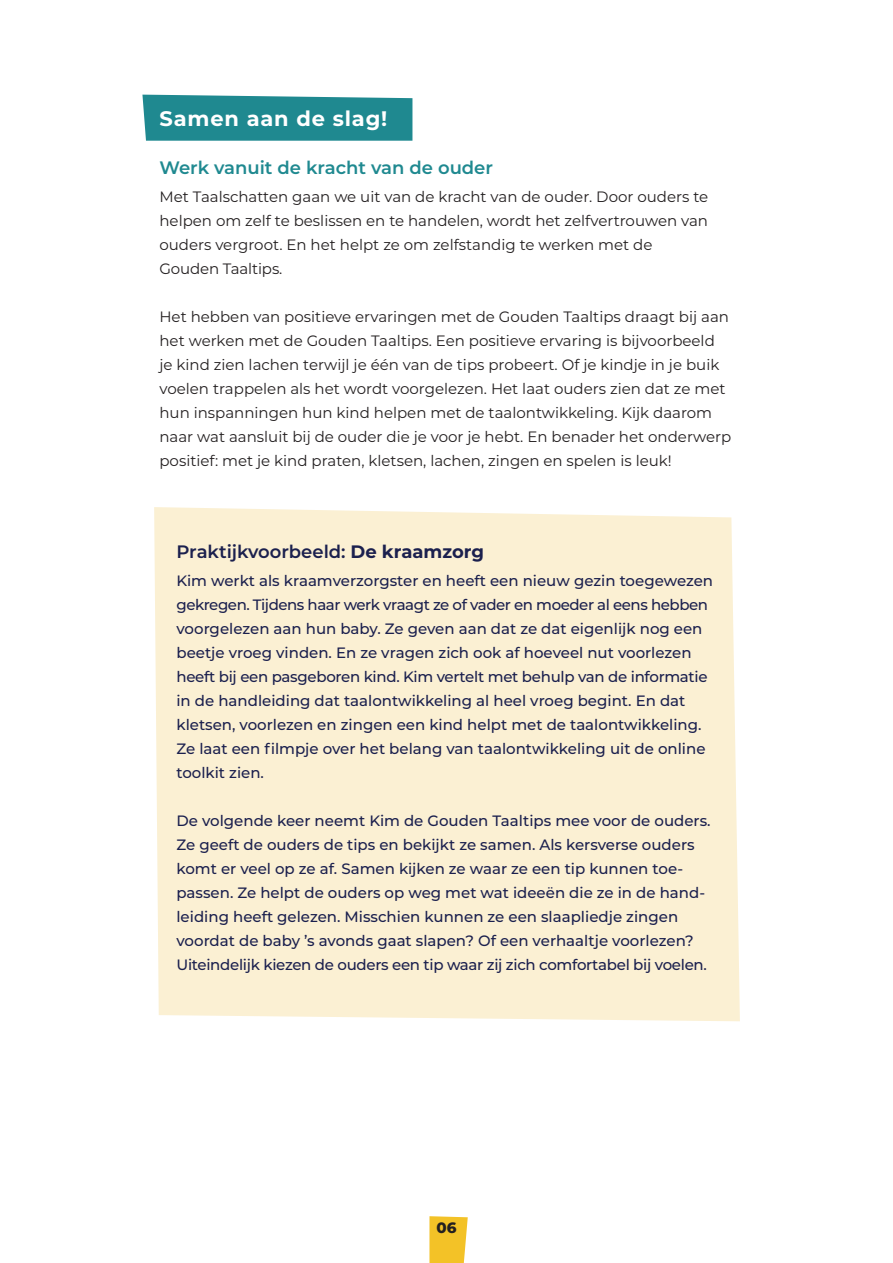
<style>
.page{position:relative;width:893px;height:1263px;background:#fff}
.page>*{position:absolute;margin:0;border:0;box-sizing:border-box;transform-origin:0 0}
.Kop{font:700 21px "Montserrat";letter-spacing:.04em;color:#fff}
.Tussenkop{font:600 18px "Montserrat";color:#1b204e}
.Tussenkop-2{font:600 18px "Montserrat";color:#1f8990}
.Kadertekst{font:500 15px/24px "Montserrat";color:#1b204e}
.Body{font:15px/24px "Montserrat";color:#231f20}
.t1{font:800 15px "Montserrat";color:#231f20}
.s1{font-weight:700}
</style>
<div class="page">
<div style="left:154px;top:507px;width:586px;height:514px;background:#fbf0d3"></div>
<svg style="left:142px;top:95px;width:270px;height:46px;background:#298e95"></svg>
<svg style="left:429px;top:1216px;width:39px;height:47px;background:#f3c738"></svg>
<p class="Kop" style="left:159px;top:103px;width:229px">Samen aan de slag!</p>
<p class="Tussenkop-2" style="left:159px;top:155px;width:335px">Werk vanuit de kracht van de ouder</p>
<p class="Body" style="left:159px;top:184px;width:550px">Met Taalschatten gaan we uit van de kracht van de ouder. Door ouders te helpen om zelf te beslissen en te handelen, wordt het zelfvertrouwen van ouders vergroot. En het helpt ze om zelfstandig te werken met de Gouden Taaltips.</p>
<p class="Body" style="left:159px;top:304px;width:573px">Het hebben van positieve ervaringen met de Gouden Taaltips draagt bij aan het werken met de Gouden Taaltips. Een positieve ervaring is bijvoorbeeld je kind zien lachen terwijl je één van de tips probeert. Of je kindje in je buik voelen trappelen als het wordt voorgelezen. Het laat ouders zien dat ze met hun inspanningen hun kind helpen met de taalontwikkeling. Kijk daarom naar wat aansluit bij de ouder die je voor je hebt. En benader het onderwerp positief: met je kind praten, kletsen, lachen, zingen en spelen is leuk!</p>
<p class="Tussenkop" style="left:176px;top:539px;width:309px">Praktijkvoorbeeld: <span class="s1">De kraamzorg</span></p>
<p class="Kadertekst" style="left:176px;top:568px;width:538px">Kim werkt als kraamverzorgster en heeft een nieuw gezin toegewezen gekregen. Tijdens haar werk vraagt ze of vader en moeder al eens hebben voorgelezen aan hun baby. Ze geven aan dat ze dat eigenlijk nog een beetje vroeg vinden. En ze vragen zich ook af hoeveel nut voorlezen heeft bij een pasgeboren kind. Kim vertelt met behulp van de informatie in de handleiding dat taalontwikkeling al heel vroeg begint. En dat kletsen, voorlezen en zingen een kind helpt met de taalontwikkeling.<br>Ze laat een filmpje over het belang van taalontwikkeling uit de online toolkit zien.</p>
<p class="Kadertekst" style="left:176px;top:808px;width:536px">De volgende keer neemt Kim de Gouden Taaltips mee voor de ouders.<br>Ze geeft de ouders de tips en bekijkt ze samen. Als kersverse ouders komt er veel op ze af. Samen kijken ze waar ze een tip kunnen toe&shy;passen. Ze helpt de ouders op weg met wat ideeën die ze in de hand&shy;leiding heeft gelezen. Misschien kunnen ze een slaapliedje zingen voordat de baby ’s avonds gaat slapen? Of een verhaaltje voorlezen?<br>Uiteindelijk kiezen de ouders een tip waar zij zich comfortabel bij voelen.</p>
<p class="t1" style="left:436px;top:1217px;width:22px">06</p>
</div>
